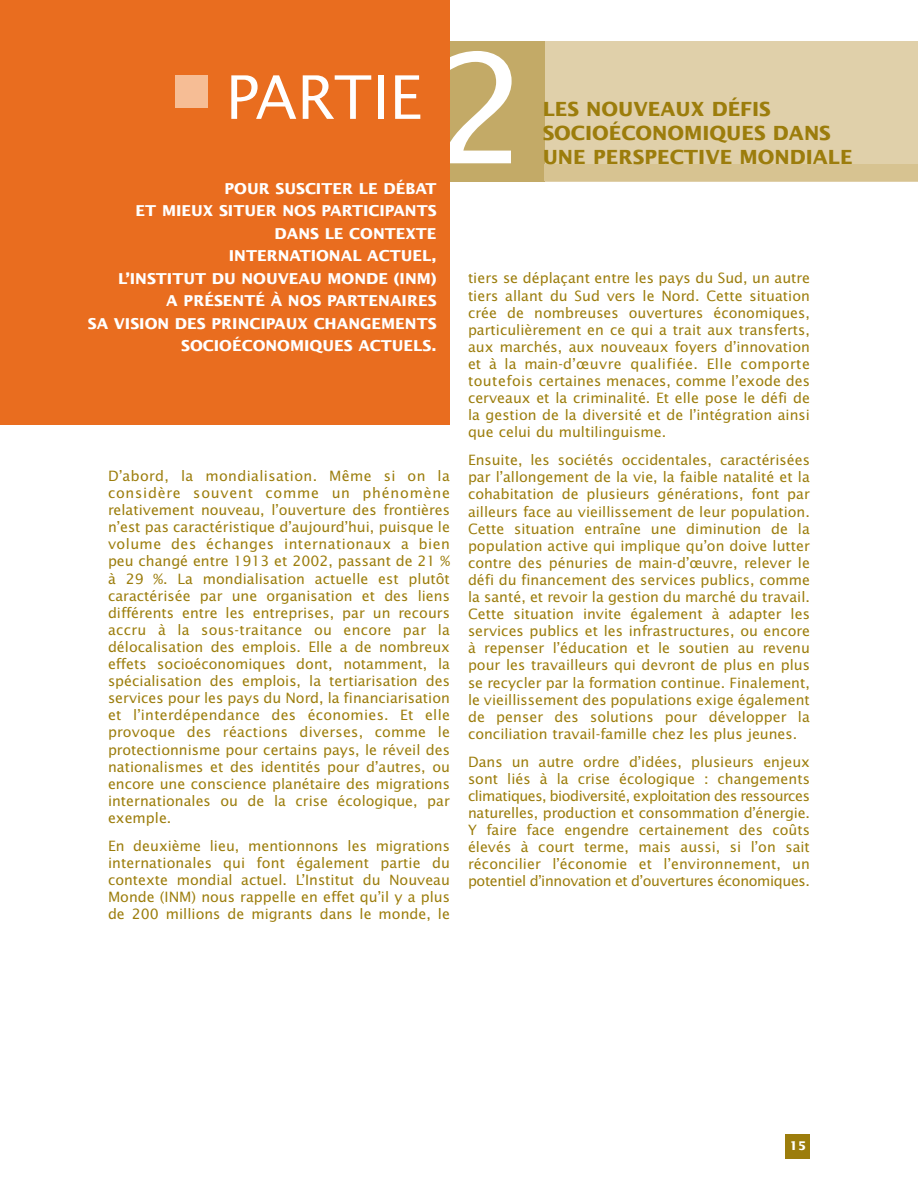
<style>
.page{position:relative;width:918px;height:1188px;background:#fff}
.page>*{position:absolute;margin:0;border:0;box-sizing:border-box;transform-origin:0 0}
.t1{font:151.65px "Lucida Sans";color:#fff}
.t2{font:60.15px "Lucida Sans";color:#fff}
.t3{font:700 19.5px/24.3px "Lucida Sans";color:#9c7d0c}
.t4{font:700 15px/22.5px "Lucida Sans";color:#fff;text-align:right}
.t5{font:14.25px/17.1px "Lucida Sans";color:#9c7d0c;text-align:justify}
.t6{font:700 12px "Lucida Sans";color:#fff}
</style>
<div class="page">
<div style="left:449px;top:41px;width:469px;height:140px;background:#e0d0aa"></div>
<div style="left:449px;top:41px;width:95px;height:140px;background:#c3aa67"></div>
<div style="left:544px;top:164px;width:374px;height:17px;background:#d7c391"></div>
<div style="left:786px;top:1134px;width:24px;height:24px;background:#9c7d0c"></div>
<div style="left:0;top:0;width:450px;height:425px;background:#e96d1f"></div>
<div style="left:176px;top:76px;width:32px;height:32px;background:#f6bd95"></div>
<h2 class="t2" style="left:226px;top:69px;width:197px">PARTIE</h2>
<h1 class="t1" style="left:433px;top:37px;width:97px">2</h1>
<h3 class="t3" style="left:543px;top:98px;width:311px">LES NOUVEAUX DÉFIS<br>SOCIOÉCONOMIQUES DANS<br>UNE PERSPECTIVE MONDIALE</h3>
<p class="t4" style="left:88px;top:178px;width:350px">POUR SUSCITER LE DÉBAT<br>ET MIEUX SITUER NOS PARTICIPANTS<br>DANS LE CONTEXTE<br>INTERNATIONAL ACTUEL,<br>L’INSTITUT DU NOUVEAU MONDE (INM)<br>A PRÉSENTÉ À NOS PARTENAIRES<br>SA VISION DES PRINCIPAUX CHANGEMENTS<br>SOCIOÉCONOMIQUES ACTUELS.</p>
<p class="t5" style="left:108px;top:468px;width:344px">D’abord, la mondialisation. Même si on la considère souvent comme un phénomène relativement nouveau, l’ouverture des frontières n’est pas caractéristique d’aujourd’hui, puisque le volume des échanges internationaux a bien peu changé entre 1913 et 2002, passant de 21 % à 29 %. La mondialisation actuelle est plutôt caractérisée par une organisation et des liens différents entre les entreprises, par un recours accru à la sous-traitance ou encore par la délocalisation des emplois. Elle a de nombreux effets socioéconomiques dont, notamment, la spécialisation des emplois, la tertiarisation des services pour les pays du Nord, la financiarisation et l’interdépendance des économies. Et elle provoque des réactions diverses, comme le protectionnisme pour certains pays, le réveil des nationalismes et des identités pour d’autres, ou encore une conscience planétaire des migrations internationales ou de la crise écologique, par exemple.</p>
<p class="t5" style="left:108px;top:838px;width:344px">En deuxième lieu, mentionnons les migrations internationales qui font également partie du contexte mondial actuel. L’Institut du Nouveau Monde (INM) nous rappelle en effet qu’il y a plus de 200 millions de migrants dans le monde, le</p>
<p class="t5" style="left:468px;top:271px;width:344px">tiers se déplaçant entre les pays du Sud, un autre tiers allant du Sud vers le Nord. Cette situation crée de nombreuses ouvertures économiques, particulièrement en ce qui a trait aux transferts, aux marchés, aux nouveaux foyers d’innovation et à la main-d’œuvre qualifiée. Elle comporte toutefois certaines menaces, comme l’exode des cerveaux et la criminalité. Et elle pose le défi de la gestion de la diversité et de l’intégration ainsi que celui du multilinguisme.</p>
<p class="t5" style="left:468px;top:452px;width:344px">Ensuite, les sociétés occidentales, caractérisées par l’allongement de la vie, la faible natalité et la cohabitation de plusieurs générations, font par ailleurs face au vieillissement de leur population.<br>Cette situation entraîne une diminution de la population active qui implique qu’on doive lutter contre des pénuries de main-d’œuvre, relever le défi du financement des services publics, comme la santé, et revoir la gestion du marché du travail.<br>Cette situation invite également à adapter les services publics et les infrastructures, ou encore à repenser l’éducation et le soutien au revenu pour les travailleurs qui devront de plus en plus se recycler par la formation continue. Finalement, le vieillissement des populations exige également de penser des solutions pour développer la conciliation travail-famille chez les plus jeunes.</p>
<p class="t5" style="left:468px;top:754px;width:344px">Dans un autre ordre d’idées, plusieurs enjeux sont liés à la crise écologique : changements climatiques, biodiversité, exploitation des ressources naturelles, production et consommation d’énergie.<br>Y faire face engendre certainement des coûts élevés à court terme, mais aussi, si l’on sait réconcilier l’économie et l’environnement, un potentiel d’innovation et d’ouvertures économiques.</p>
<p class="t6" style="left:789px;top:1140px;width:18px">15</p>
</div>
